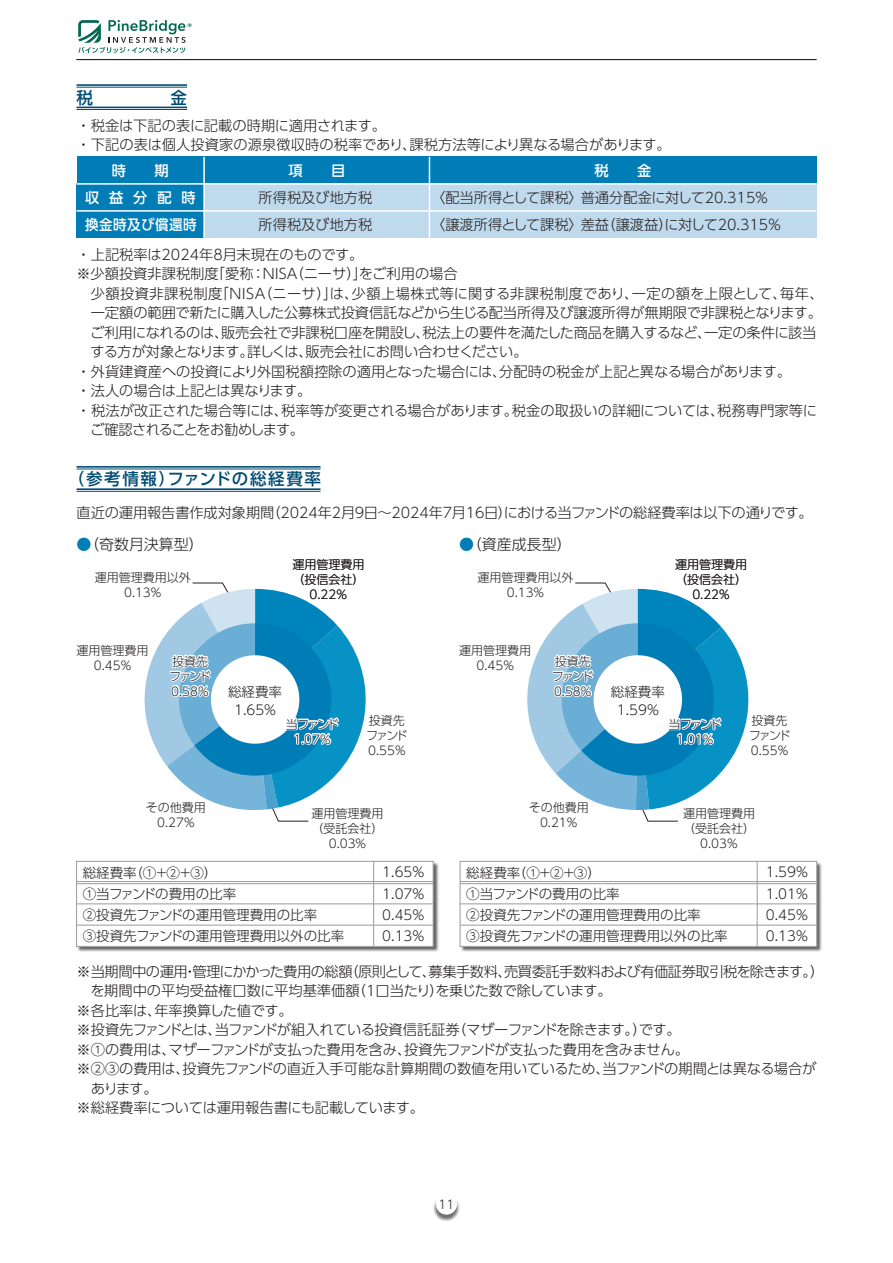
<style>
.page{position:relative;width:893px;height:1263px;background:#fff}
.page>*{position:absolute;margin:0;border:0;box-sizing:border-box;transform-origin:0 0}
.t1{font:500 16.5px "UD Shin Go Pro";letter-spacing:.1em;color:#004c72}
.t2{font:300 15px "UD Shin Go Pro";color:#231f20}
.t3{font:300 14.25px/19.5px "UD Shin Go Pro";letter-spacing:-.01em;color:#231f20}
.t4{font:300 14.25px "UD Shin Go Pro";letter-spacing:-.035em;color:#231f20}
.t5{font:300 14.25px "UD Shin Go Pro";letter-spacing:.03em;color:#231f20}
.t6{font:300 14.25px "UD Shin Go Pro";letter-spacing:-.05em;color:#231f20}
.t7{font:300 14.25px "UD Shin Go Pro";letter-spacing:-.03em;color:#231f20}
.t8{font:300 14.25px "UD Shin Go Pro";letter-spacing:-.045em;color:#231f20}
.t9{font:500 14.25px "UD Shin Go Pro";letter-spacing:.035em;color:#fff}
.t10{font:300 14.25px "UD Shin Go Pro";letter-spacing:-.055em;color:#231f20}
.t11{font:500 14.25px "UD Shin Go Pro";letter-spacing:.035em;color:#fff;scale:.95 1}
.t12{font:300 13.5px/21.3px "UD Shin Go Pro";color:#231f20;text-align:center}
.t13{font:300 12px/15px "UD Shin Go Pro";color:#231f20;text-align:center}
.t14{font:300 12px/15px "UD Shin Go Pro";letter-spacing:-.075em;color:#231f20}
.s1{color:#007cb6}
</style>
<div class="page">
<hr style="left:77px;top:59px;width:739px;height:1px;background:#231f20">
<img style="left:433px;top:1201px;width:27px;height:20px">
<div style="left:436px;top:1193px;width:21px;height:21px;background:#fff;border-radius:50%"></div>
<svg style="left:78px;top:20px;width:114px;height:33px"></svg>
<div style="left:77px;top:157px;width:739px;height:27px;background:#007cb6"></div>
<div style="left:204px;top:184px;width:612px;height:27px;background:#c0daed"></div>
<div style="left:77px;top:211px;width:127px;height:27px;background:#007cb6"></div>
<div style="left:77px;top:184px;width:127px;height:27px;background:#007cb6"></div>
<div style="left:204px;top:211px;width:612px;height:27px;background:#c0daed"></div>
<hr style="left:203px;top:157px;width:2px;height:81px;background:#fff">
<hr style="left:429px;top:157px;width:1px;height:81px;background:#fff">
<hr style="left:77px;top:107px;width:110px;height:1px;background:#004c72">
<hr style="left:77px;top:109px;width:110px;height:1px;background:#004c72">
<hr style="left:77px;top:84px;width:110px;height:2px;background:#004c72">
<hr style="left:77px;top:87px;width:110px;height:1px;background:#004c72">
<hr style="left:77px;top:183px;width:739px;height:2px;background:#fff">
<hr style="left:77px;top:210px;width:739px;height:2px;background:#fff">
<hr style="left:77px;top:488px;width:243px;height:2px;background:#004c72">
<hr style="left:77px;top:491px;width:243px;height:1px;background:#004c72">
<hr style="left:77px;top:466px;width:243px;height:2px;background:#004c72">
<hr style="left:77px;top:469px;width:243px;height:1px;background:#004c72">
<svg style="left:144px;top:582px;width:222px;height:240px"></svg>
<svg style="left:527px;top:582px;width:222px;height:240px"></svg>
<img style="left:76px;top:860px;width:363px;height:92px">
<div style="left:77px;top:861px;width:356px;height:85px;background:#fff"></div>
<div style="left:76px;top:861px;width:358px;height:86px;border:1px solid #9d9fa2"></div>
<hr style="left:373px;top:861px;width:1px;height:85px;background:#9d9fa2">
<hr style="left:77px;top:924px;width:356px;height:2px;background:#9d9fa2">
<hr style="left:77px;top:903px;width:356px;height:1px;background:#9d9fa2">
<hr style="left:77px;top:881px;width:356px;height:1px;background:#9d9fa2">
<hr style="left:77px;top:883px;width:356px;height:1px;background:#9d9fa2">
<img style="left:459px;top:860px;width:363px;height:92px">
<div style="left:460px;top:861px;width:357px;height:85px;background:#fff"></div>
<div style="left:460px;top:861px;width:357px;height:86px;border:1px solid #9d9fa2"></div>
<hr style="left:757px;top:861px;width:1px;height:85px;background:#9d9fa2">
<hr style="left:460px;top:924px;width:357px;height:2px;background:#9d9fa2">
<hr style="left:460px;top:903px;width:357px;height:1px;background:#9d9fa2">
<hr style="left:460px;top:881px;width:357px;height:1px;background:#9d9fa2">
<hr style="left:460px;top:883px;width:357px;height:1px;background:#9d9fa2">
<p class="t1" style="left:77px;top:84px;width:18px">税</p>
<p class="t1" style="left:171px;top:84px;width:18px">金</p>
<p class="t3" style="left:77px;top:115px;width:596px">・税金は下記の表に記載の時期に適用されます。<br>・下記の表は個人投資家の源泉徴収時の税率であり、課税方法等により異なる場合があります。</p>
<p class="t9" style="left:112px;top:159px;width:58px">時　　期</p>
<p class="t9" style="left:288px;top:159px;width:58px">項　　目</p>
<p class="t9" style="left:594px;top:159px;width:58px">税　　金</p>
<p class="t9" style="left:85px;top:186px;width:112px">収益分配時</p>
<p class="t3" style="left:259px;top:187px;width:115px">所得税及び地方税</p>
<p class="t3" style="left:431px;top:187px;width:339px">〈配当所得として課税〉普通分配金に対して20.315％</p>
<p class="t11" style="left:85px;top:213px;width:119px">換金時及び償還時</p>
<p class="t3" style="left:259px;top:214px;width:115px">所得税及び地方税</p>
<p class="t3" style="left:431px;top:214px;width:352px">〈譲渡所得として課税〉差益（譲渡益）に対して20.315％</p>
<p class="t3" style="left:77px;top:244px;width:288px">・上記税率は2024年8月末現在のものです。</p>
<p class="t3" style="left:77px;top:264px;width:383px">※少額投資非課税制度「愛称：NISA（ニーサ）」をご利用の場合</p>
<p class="t5" style="left:91px;top:282px;width:734px">少額投資非課税制度「NISA（ニーサ）」は、少額上場株式等に関する非課税制度であり、一定の額を上限として、毎年、</p>
<p class="t3" style="left:91px;top:302px;width:733px">一定額の範囲で新たに購入した公募株式投資信託などから生じる配当所得及び譲渡所得が無期限で非課税となります。</p>
<p class="t3" style="left:90px;top:322px;width:728px">ご利用になれるのは、販売会社で非課税口座を開設し、税法上の要件を満たした商品を購入するなど、一定の条件に該当</p>
<p class="t8" style="left:91px;top:340px;width:439px">する方が対象となります。詳しくは、販売会社にお問い合わせください。</p>
<p class="t3" style="left:77px;top:361px;width:716px">・外貨建資産への投資により外国税額控除の適用となった場合には、分配時の税金が上記と異なる場合があります。</p>
<p class="t3" style="left:77px;top:380px;width:236px">・法人の場合は上記とは異なります。</p>
<p class="t3" style="left:77px;top:400px;width:742px">・税法が改正された場合等には、税率等が変更される場合があります。税金の取扱いの詳細については、税務専門家等に</p>
<p class="t10" style="left:90px;top:418px;width:215px">ご確認されることをお勧めします。</p>
<p class="t1" style="left:68px;top:466px;width:255px">（参考情報）ファンドの総経費率</p>
<p class="t3" style="left:77px;top:502px;width:738px">直近の運用報告書作成対象期間（2024年2月9日～2024年7月16日）における当ファンドの総経費率は以下の通りです。</p>
<p class="t2" style="left:77px;top:532px;width:129px"><span class="s1">●</span>（奇数月決算型）</p>
<p class="t2" style="left:459px;top:532px;width:114px"><span class="s1">●</span>（資産成長型）</p>
<p class="t13" style="left:95px;top:569px;width:97px">運用管理費用以外<br>0.13%</p>
<p class="t13" style="left:292px;top:556px;width:73px">運用管理費用（投信会社）<br>0.22%</p>
<p class="t13" style="left:477px;top:569px;width:97px">運用管理費用以外<br>0.13%</p>
<p class="t13" style="left:675px;top:556px;width:73px">運用管理費用（投信会社）<br>0.22%</p>
<p class="t13" style="left:77px;top:643px;width:73px">運用管理費用<br>0.45%</p>
<p class="t14" style="left:169px;top:653px;width:43px">投資先ファンド<br>0.58%</p>
<p class="t12" style="left:228px;top:682px;width:55px;line-height:18px">総経費率<br>1.65%</p>
<p class="t13" style="left:286px;top:716px;width:55px">当ファンド<br>1.07%</p>
<p class="t14" style="left:366px;top:712px;width:43px">投資先ファンド<br>0.55%</p>
<p class="t13" style="left:459px;top:643px;width:73px">運用管理費用<br>0.45%</p>
<p class="t14" style="left:552px;top:653px;width:43px">投資先ファンド<br>0.58%</p>
<p class="t12" style="left:611px;top:682px;width:55px;line-height:18px">総経費率<br>1.59%</p>
<p class="t13" style="left:668px;top:716px;width:55px">当ファンド<br>1.01%</p>
<p class="t14" style="left:749px;top:712px;width:43px">投資先ファンド<br>0.55%</p>
<p class="t13" style="left:146px;top:799px;width:62px">その他費用<br>0.27%</p>
<p class="t13" style="left:529px;top:799px;width:61px">その他費用<br>0.21%</p>
<p class="t13" style="left:311px;top:806px;width:73px">運用管理費用（受託会社）<br>0.03%</p>
<p class="t13" style="left:683px;top:806px;width:73px">運用管理費用（受託会社）<br>0.03%</p>
<p class="t12" style="left:83px;top:861px;width:263px;text-align:left">総経費率（①+②+③）<br>①当ファンドの費用の比率<br>②投資先ファンドの運用管理費用の比率<br>③投資先ファンドの運用管理費用以外の比率</p>
<p class="t12" style="left:382px;top:861px;width:44px;text-align:justify">1.65% 1.07% 0.45% 0.13%</p>
<p class="t12" style="left:466px;top:861px;width:263px;text-align:left">総経費率（①+②+③）<br>①当ファンドの費用の比率<br>②投資先ファンドの運用管理費用の比率<br>③投資先ファンドの運用管理費用以外の比率</p>
<p class="t12" style="left:766px;top:861px;width:44px;text-align:justify">1.59% 1.01% 0.45% 0.13%</p>
<p class="t4" style="left:77px;top:960px;width:749px">※当期間中の運用・管理にかかった費用の総額（原則として、募集手数料、売買委託手数料および有価証券取引税を除きます。）</p>
<p class="t3" style="left:90px;top:980px;width:523px">を期間中の平均受益権口数に平均基準価額（1口当たり）を乗じた数で除しています。</p>
<p class="t3" style="left:77px;top:1000px;width:218px">※各比率は、年率換算した値です。</p>
<p class="t6" style="left:77px;top:1018px;width:606px">※投資先ファンドとは、当ファンドが組入れている投資信託証券（マザーファンドを除きます。）です。</p>
<p class="t7" style="left:77px;top:1038px;width:614px">※①の費用は、マザーファンドが支払った費用を含み、投資先ファンドが支払った費用を含みません。</p>
<p class="t3" style="left:77px;top:1058px;width:741px">※②③の費用は、投資先ファンドの直近入手可能な計算期間の数値を用いているため、当ファンドの期間とは異なる場合が</p>
<p class="t3" style="left:91px;top:1078px;width:69px">あります。</p>
<p class="t3" style="left:77px;top:1097px;width:349px">※総経費率については運用報告書にも記載しています。</p>
<p class="t13" style="left:439px;top:1196px;width:17px">11</p>
</div>
